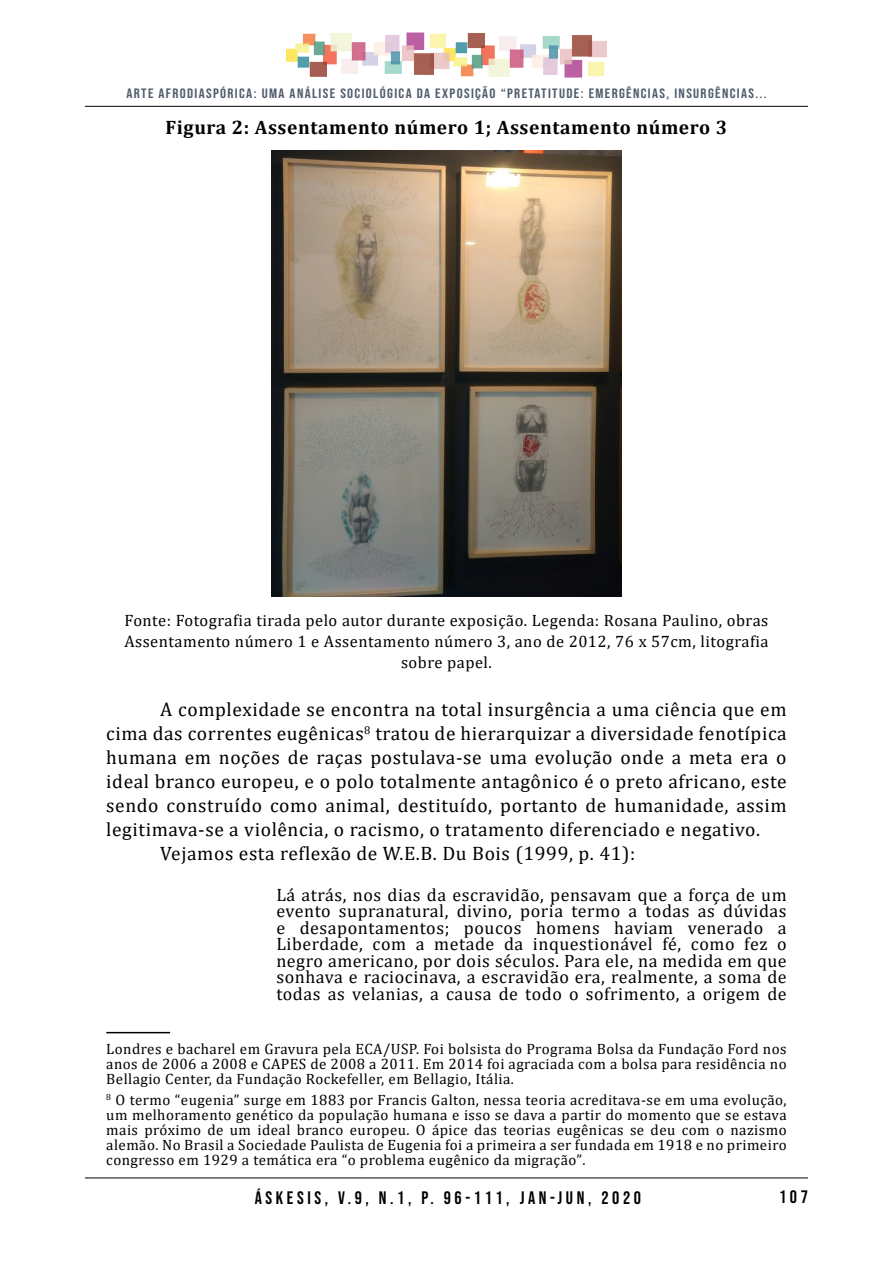
<style>
.page{position:relative;width:893px;height:1263px;background:#fff}
.page>*{position:absolute;margin:0;border:0;box-sizing:border-box;transform-origin:0 0}
.PARÁGRAFO_PADRÃO{font:19.5px/24px "Cambria";letter-spacing:.03em;color:#000;text-align:right}
.PARÁGRAFO_PADRÃO-2{font:700 19.5px "Cambria";letter-spacing:.03em;color:#000}
.CITAÇÃO_DIRETA{font:18px/16.5px "Cambria";letter-spacing:.03em;color:#000;text-align:right}
.paginação{font:18px "Bebas Neue";color:#000}
.PARÁGRAFO_PADRÃO-3{font:16.5px/21px "Cambria";letter-spacing:.03em;color:#000;text-align:center}
.NOTA_DE_RODAPÉ{font:15px/15px "Cambria";letter-spacing:.03em;color:#000;text-align:justify}
.t1{font:13.5px "Bebas Neue";letter-spacing:.09em;color:#505d6c;scale:1.11 1}
.PARÁGRAFO_PADRÃO-4{font:11.4px "Cambria";color:#000}
</style>
<div class="page">
<hr style="left:85px;top:106px;width:723px;height:1px;background:#000">
<hr style="left:85px;top:1178px;width:723px;height:1px;background:#000">
<img style="left:286px;top:32px;width:321px;height:46px">
<hr style="left:106px;top:1032px;width:64px;height:1px;background:#000">
<img style="left:272px;top:151px;width:349px;height:445px">
<p class="t1" style="left:126px;top:86px;width:578px">ARTE AFRODIASPÓRICA: UMA ANÁLISE SOCIOLÓGICA DA EXPOSIÇÃO “PRETATITUDE: EMERGÊNCIAS, INSURGÊNCIAS...</p>
<p class="PARÁGRAFO_PADRÃO-2" style="left:166px;top:114px;width:563px">Figura 2: Assentamento número 1; Assentamento número 3</p>
<p class="PARÁGRAFO_PADRÃO-3" style="left:124px;top:610px;width:646px">Fonte: Fotografia tirada pelo autor durante exposição. Legenda: Rosana Paulino, obras<br>Assentamento número e1 Assentamento número 3, ano de 2012, 76 x 57cm, litografia sobre papel.</p>
<p class="PARÁGRAFO_PADRÃO" style="left:160px;top:697px;width:628px">A complexidade se encontra na total insurgência a uma ciência que em tratou de hierarquizar a diversidade fenotípica</p>
<p class="PARÁGRAFO_PADRÃO-4" style="left:364px;top:723px;width:8px">8</p>
<p class="PARÁGRAFO_PADRÃO" style="left:106px;top:721px;width:682px;text-align:left">cima das correntes eugênicas<br>humana em noções de raças postulava-se uma evolução onde a meta era o ideal branco europeu oe, polo totalmente antagônico oé preto africano, este sendo construído como animal, destituído, portanto de humanidade, assim legitimava-se a violência o, racismo o, tratamento diferenciado e negativo.</p>
<p class="PARÁGRAFO_PADRÃO" style="left:160px;top:841px;width:477px">Vejamos esta reflexão de WE. B. . Du Bois (1999, .p 4 1 :(</p>
<p class="CITAÇÃO_DIRETA" style="left:276px;top:886px;width:512px">Lá atrás, nos dias da escravidão, pensavam que a força de um dúvidas</p>
<p class="CITAÇÃO_DIRETA" style="left:339px;top:903px;width:111px">supranatural,</p>
<p class="CITAÇÃO_DIRETA" style="left:457px;top:903px;width:57px">divino,</p>
<p class="CITAÇÃO_DIRETA" style="left:645px;top:903px;width:46px">todas</p>
<p class="CITAÇÃO_DIRETA" style="left:520px;top:903px;width:44px">poria</p>
<p class="CITAÇÃO_DIRETA" style="left:276px;top:903px;width:56px">evento</p>
<p class="CITAÇÃO_DIRETA" style="left:571px;top:903px;width:50px">termo</p>
<p class="CITAÇÃO_DIRETA" style="left:628px;top:903px;width:10px">a</p>
<p class="CITAÇÃO_DIRETA" style="left:698px;top:903px;width:19px">as</p>
<p class="CITAÇÃO_DIRETA" style="left:300px;top:919px;width:151px">desapontamentos;</p>
<p class="CITAÇÃO_DIRETA" style="left:536px;top:919px;width:65px">homens</p>
<p class="CITAÇÃO_DIRETA" style="left:614px;top:919px;width:60px">haviam</p>
<p class="CITAÇÃO_DIRETA" style="left:688px;top:919px;width:77px">venerado</p>
<p class="CITAÇÃO_DIRETA" style="left:276px;top:919px;width:10px">e</p>
<p class="CITAÇÃO_DIRETA" style="left:464px;top:919px;width:59px">poucos</p>
<p class="CITAÇÃO_DIRETA" style="left:778px;top:919px;width:10px">a</p>
<p class="CITAÇÃO_DIRETA" style="left:533px;top:936px;width:121px">inquestionável</p>
<p class="CITAÇÃO_DIRETA" style="left:662px;top:936px;width:20px">fé,</p>
<p class="CITAÇÃO_DIRETA" style="left:744px;top:936px;width:25px">fez</p>
<p class="CITAÇÃO_DIRETA" style="left:276px;top:936px;width:512px;text-align:left">Liberdade,<br>negro americano, por dois séculos. Para ele, na medida em que sonhava e raciocinava a, escravidão era, realmente a, soma de todas as velanias a, causa de todo o sofrimento a, origem de</p>
<p class="NOTA_DE_RODAPÉ" style="left:106px;top:1041px;width:682px">Londres e bacharel em Gravura pela ECA/USP. Foi bolsista do Programa Bolsa da Fundação Ford nos anos de 2006 a 2008 e CAPES de 2008 a 2011. Em 2014 foi agraciada com a bolsa para residência no Bellagio Center, da Fundação Rockefeller, em Bellagio, Itália.</p>
<p class="NOTA_DE_RODAPÉ" style="left:106px;top:1092px;width:682px">O<sup>8</sup> termo “eugenia” surge em 1883 por Francis Galton, nessa teoria acreditava-se em uma evolução, um melhoramento genético da população humana e isso se dava a partir do momento que se estava mais próximo de um ideal branco europeu O. ápice das teorias eugênicas se deu com o nazismo alemão. No Brasil a Sociedade Paulista de Eugenia foi a primeira a ser fundada em 1918 e no primeiro congresso em 1929 a temática era “o problema eugênico da migração .“</p>
<p class="CITAÇÃO_DIRETA" style="left:434px;top:936px;width:62px">metade</p>
<p class="CITAÇÃO_DIRETA" style="left:504px;top:936px;width:21px">da</p>
<p class="CITAÇÃO_DIRETA" style="left:373px;top:936px;width:35px">com</p>
<p class="CITAÇÃO_DIRETA" style="left:416px;top:936px;width:10px">a</p>
<p class="CITAÇÃO_DIRETA" style="left:691px;top:936px;width:45px">como</p>
<p class="CITAÇÃO_DIRETA" style="left:777px;top:936px;width:11px">o</p>
<p class="paginação" style="left:255px;top:1188px;width:75px">KSÁ ,SISE</p>
<p class="paginação" style="left:338px;top:1188px;width:32px">,9.V</p>
<p class="paginação" style="left:379px;top:1188px;width:34px">N ,1.</p>
<p class="paginação" style="left:421px;top:1188px;width:14px">.P</p>
<p class="paginação" style="left:444px;top:1188px;width:67px">9 1-6 ,11</p>
<p class="paginação" style="left:520px;top:1188px;width:123px">AJ N UJ - N 02, 2 0</p>
<p class="paginação" style="left:779px;top:1186px;width:30px">107</p>
</div>
